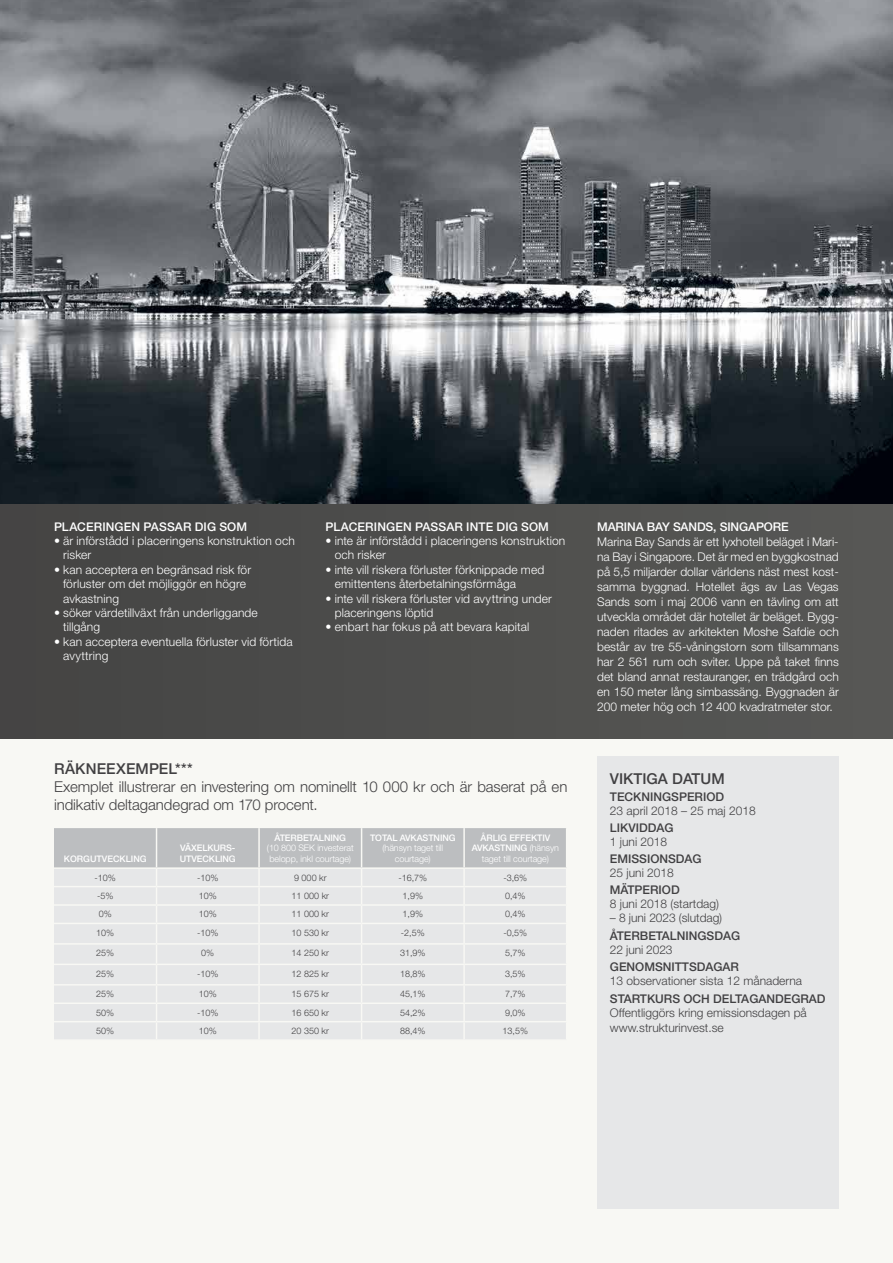
<style>
.page{position:relative;width:893px;height:1263px;background:#fff}
.page>*{position:absolute;margin:0;border:0;box-sizing:border-box;transform-origin:0 0}
.t1{font:300 15px/18px "Helvetica Neue LT Std";letter-spacing:-.005em;color:#414042}
.t2{font:500 15px "Helvetica Neue LT Std";color:#414042}
.t3{font:300 12px/15px "Helvetica Neue LT Std";letter-spacing:.01em;color:#fff}
.t4{font:300 12px/14.4px "Helvetica Neue LT Std";color:#414042}
.t5{font:500 12px "Helvetica Neue LT Std";color:#414042}
.t6{font:500 12px "Helvetica Neue LT Std";letter-spacing:.01em;color:#fff}
.t7{font:500 12px "Helvetica Neue LT Std";letter-spacing:-.01em;color:#fff}
.t8{font:300 9px "Helvetica Neue LT Std";color:#414042}
.t9{font:300 9px/10.8px "Helvetica Neue LT Std";letter-spacing:-.01em;color:#fff;text-align:center}
.t10{font:500 9px/10.8px "Helvetica Neue LT Std";letter-spacing:-.01em;color:#fff}
.s1{font-weight:500}
</style>
<div class="page">
<img style="left:0;top:0;width:893px;height:504px">
<div style="left:0;top:730px;width:893px;height:533px;background:#f8f8f4"></div>
<div style="left:0;top:504px;width:893px;height:234px;background:#4e4e4c"></div>
<div style="left:597px;top:756px;width:242px;height:453px;background:#e6e7e8"></div>
<svg style="left:54px;top:828px;width:512px;height:211px;background:#dfe0e1"></svg>
<p class="t6" style="left:54px;top:519px;width:195px">PLACERINGEN PASSAR DIG SOM</p>
<p class="t3" style="left:63px;top:533px;width:233px;line-height:14.4px;text-indent:-9px">• är införstådd i placeringens konstruktion och risker</p>
<p class="t3" style="left:63px;top:562px;width:189px;line-height:14.4px;text-indent:-9px">• kan acceptera en begränsad risk för förluster om det möjliggör en högre avkastning</p>
<p class="t3" style="left:63px;top:605px;width:196px;line-height:14.4px;text-indent:-9px">• söker värdetillväxt från underliggande tillgång</p>
<p class="t3" style="left:63px;top:634px;width:231px;line-height:14.4px;text-indent:-9px">• kan acceptera eventuella förluster vid förtida avyttring</p>
<p class="t6" style="left:326px;top:519px;width:225px">PLACERINGEN PASSAR INTE DIG SOM</p>
<p class="t3" style="left:335px;top:533px;width:232px;line-height:14.4px;text-indent:-9px">• inte är införstådd i placeringens konstruktion och risker</p>
<p class="t3" style="left:335px;top:562px;width:211px;line-height:14.4px;text-indent:-9px">• inte vill riskera förluster förknippade med emittentens återbetalningsförmåga</p>
<p class="t3" style="left:335px;top:591px;width:219px;line-height:14.4px;text-indent:-9px">• inte vill riskera förluster vid avyttring under placeringens löptid</p>
<p class="t3" style="left:326px;top:619px;width:205px">• enbart har fokus på att bevara kapital</p>
<p class="t2" style="left:54px;top:760px;width:140px">RÄKNEEXEMPEL***</p>
<p class="t1" style="left:54px;top:777px;width:515px">Exemplet illustrerar en investering om nominellt 10 000 kr och är baserat på en indikativ deltagandegrad om 170 procent.</p>
<p class="t10" style="left:64px;top:853px;width:84px">KORGUTVECKLING</p>
<p class="t10" style="left:180px;top:843px;width:57px">VÄXELKURS-<br>UTVECKLING</p>
<p class="t10" style="left:275px;top:832px;width:73px">ÅTERBETALNING</p>
<p class="t9" style="left:267px;top:842px;width:88px;text-align:left">(10 800 SEK investerat belopp, inkl courtage)</p>
<p class="t10" style="left:370px;top:832px;width:87px">TOTAL AVKASTNING</p>
<p class="t9" style="left:383px;top:842px;width:62px">(hänsyn taget till courtage)</p>
<p class="t9" style="left:472px;top:832px;width:89px"><span class="s1">ÅRLIG EFFEKTIV<br>AVKASTNING</span> (hänsyn taget till courtage)</p>
<p class="t8" style="left:95px;top:872px;width:23px">-10%</p>
<p class="t8" style="left:197px;top:872px;width:23px">-10%</p>
<p class="t8" style="left:294px;top:872px;width:34px">9 000 kr</p>
<p class="t8" style="left:398px;top:872px;width:30px">-16,7%</p>
<p class="t8" style="left:503px;top:872px;width:25px">-3,6%</p>
<p class="t8" style="left:97px;top:890px;width:18px">-5%</p>
<p class="t8" style="left:199px;top:890px;width:20px">10%</p>
<p class="t8" style="left:292px;top:890px;width:39px">11 000 kr</p>
<p class="t8" style="left:403px;top:890px;width:22px">1,9%</p>
<p class="t8" style="left:505px;top:890px;width:22px">0,4%</p>
<p class="t8" style="left:99px;top:909px;width:15px">0%</p>
<p class="t8" style="left:199px;top:909px;width:20px">10%</p>
<p class="t8" style="left:292px;top:909px;width:39px">11 000 kr</p>
<p class="t8" style="left:403px;top:909px;width:22px">1,9%</p>
<p class="t8" style="left:505px;top:909px;width:22px">0,4%</p>
<p class="t8" style="left:96px;top:927px;width:20px">10%</p>
<p class="t8" style="left:197px;top:927px;width:23px">-10%</p>
<p class="t8" style="left:292px;top:927px;width:39px">10 530 kr</p>
<p class="t8" style="left:401px;top:927px;width:25px">-2,5%</p>
<p class="t8" style="left:503px;top:927px;width:25px">-0,5%</p>
<p class="t8" style="left:96px;top:947px;width:20px">25%</p>
<p class="t8" style="left:201px;top:947px;width:15px">0%</p>
<p class="t8" style="left:292px;top:947px;width:39px">14 250 kr</p>
<p class="t8" style="left:400px;top:947px;width:27px">31,9%</p>
<p class="t8" style="left:505px;top:947px;width:22px">5,7%</p>
<p class="t8" style="left:96px;top:968px;width:20px">25%</p>
<p class="t8" style="left:197px;top:968px;width:23px">-10%</p>
<p class="t8" style="left:292px;top:968px;width:39px">12 825 kr</p>
<p class="t8" style="left:400px;top:968px;width:27px">18,8%</p>
<p class="t8" style="left:505px;top:968px;width:22px">3,5%</p>
<p class="t8" style="left:96px;top:988px;width:20px">25%</p>
<p class="t8" style="left:199px;top:988px;width:20px">10%</p>
<p class="t8" style="left:292px;top:988px;width:39px">15 675 kr</p>
<p class="t8" style="left:400px;top:988px;width:27px">45,1%</p>
<p class="t8" style="left:505px;top:988px;width:22px">7,7%</p>
<p class="t8" style="left:96px;top:1007px;width:20px">50%</p>
<p class="t8" style="left:197px;top:1007px;width:23px">-10%</p>
<p class="t8" style="left:292px;top:1007px;width:39px">16 650 kr</p>
<p class="t8" style="left:400px;top:1007px;width:27px">54,2%</p>
<p class="t8" style="left:505px;top:1007px;width:22px">9,0%</p>
<p class="t8" style="left:96px;top:1025px;width:20px">50%</p>
<p class="t8" style="left:199px;top:1025px;width:20px">10%</p>
<p class="t8" style="left:292px;top:1025px;width:39px">20 350 kr</p>
<p class="t8" style="left:400px;top:1025px;width:27px">88,4%</p>
<p class="t8" style="left:503px;top:1025px;width:27px">13,5%</p>
<p class="t7" style="left:597px;top:519px;width:193px">MARINA BAY SANDS, SINGAPORE</p>
<p class="t3" style="left:597px;top:534px;width:243px;text-align:justify">Marina Bay Sands är ett lyxhotell beläget i Mari&shy;na Bay i Singapore. Det är med en byggkostnad på 5,5 miljarder dollar världens näst mest kost&shy;samma byggnad. Hotellet ägs av Las Vegas Sands som i maj 2006 vann en tävling om att utveckla området där hotellet är beläget. Bygg&shy;naden ritades av arkitekten Moshe Safdie och består av tre 55-våningstorn som tillsammans har 2 561 rum och sviter. Uppe på taket finns det bland annat restauranger, en trädgård och en 150 meter lång simbassäng. Byggnaden är 200 meter hög och 12 400 kvadratmeter stor.</p>
<p class="t2" style="left:610px;top:769px;width:116px">VIKTIGA DATUM</p>
<p class="t5" style="left:610px;top:790px;width:116px">TECKNINGSPERIOD</p>
<p class="t4" style="left:610px;top:803px;width:147px">23 april 2018 – 25 maj 2018</p>
<p class="t5" style="left:610px;top:821px;width:65px">LIKVIDDAG</p>
<p class="t4" style="left:610px;top:834px;width:59px">1 juni 2018</p>
<p class="t5" style="left:610px;top:851px;width:93px">EMISSIONSDAG</p>
<p class="t4" style="left:610px;top:865px;width:66px">25 juni 2018</p>
<p class="t5" style="left:610px;top:883px;width:71px">MÄTPERIOD</p>
<p class="t4" style="left:610px;top:896px;width:111px">8 juni 2018 (startdag)</p>
<p class="t4" style="left:610px;top:911px;width:114px">– 8 juni 2023 (slutdag)</p>
<p class="t5" style="left:610px;top:928px;width:132px">ÅTERBETALNINGSDAG</p>
<p class="t4" style="left:610px;top:942px;width:64px">22 juni 2023</p>
<p class="t5" style="left:610px;top:959px;width:131px">GENOMSNITTSDAGAR</p>
<p class="t4" style="left:610px;top:974px;width:194px">13 observationer sista 12 månaderna</p>
<p class="t5" style="left:610px;top:991px;width:217px">STARTKURS OCH DELTAGANDEGRAD</p>
<p class="t4" style="left:610px;top:1005px;width:198px">Offentliggörs kring emissionsdagen på www.strukturinvest.se</p>
</div>
